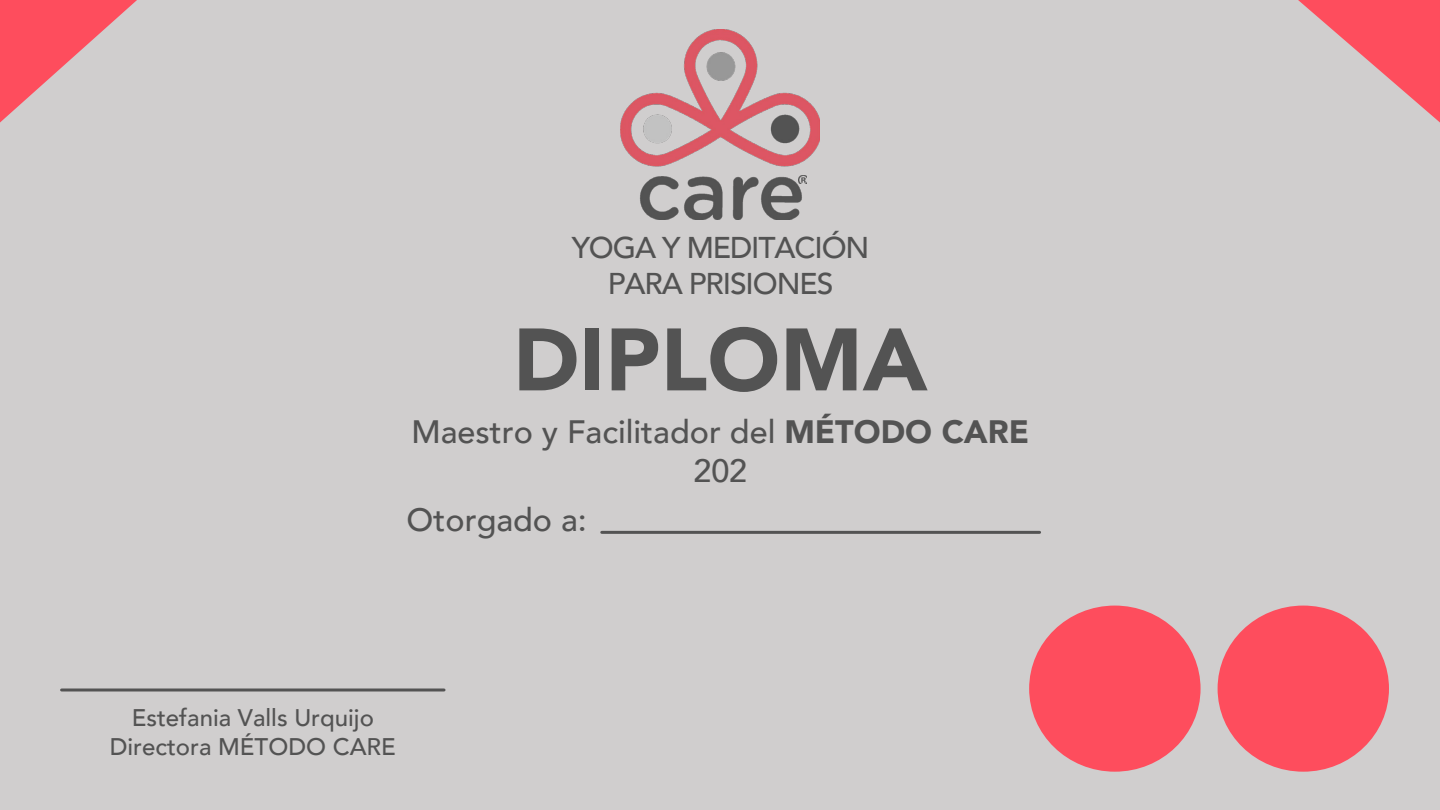
<style>
.page{position:relative;width:1440px;height:810px;background:#d0cece}
.page>*{position:absolute;margin:0;border:0;box-sizing:border-box;transform-origin:0 0}
.t1{font:900 87.45px "Avenir";color:#535353}
.t2{font:500 32.4px/38.8px "Avenir";color:#535353;text-align:center}
.t3{font:500 30px/36px "Avenir";letter-spacing:-.035em;color:#535353;text-align:center}
.t4{font:500 24px/28.8px "Avenir";color:#535353;text-align:center}
.s1{font-weight:900}
</style>
<div class="page">
<img style="left:621px;top:30px;width:198px;height:189px">
<svg style="left:799px;top:176px;width:7px;height:7px"></svg>
<svg style="left:1298px;top:0;width:142px;height:123px"></svg>
<svg style="left:0;top:0;width:137px;height:123px"></svg>
<svg style="left:1218px;top:606px;width:171px;height:166px"></svg>
<svg style="left:1029px;top:606px;width:172px;height:166px"></svg>
<hr style="left:602px;top:531px;width:438px;height:3px;background:#535353">
<svg style="left:62px;top:688px;width:382px;height:4px;background:#727171"></svg>
<p class="t3" style="left:572px;top:228px;width:299px">YOGA Y MEDITACIÓN<br>PARA PRISIONES</p>
<h1 class="t1" style="left:513px;top:285px;width:416px">DIPLOMA</h1>
<p class="t2" style="left:411px;top:411px;width:619px">Maestro y Facilitador del <span class="s1">MÉTODO CARE<br></span>202</p>
<p class="t2" style="left:407px;top:499px;width:182px">Otorgado a:</p>
<p class="t4" style="left:110px;top:702px;width:288px">Estefania Valls Urquijo<br>Directora MÉTODO CARE</p>
</div>
